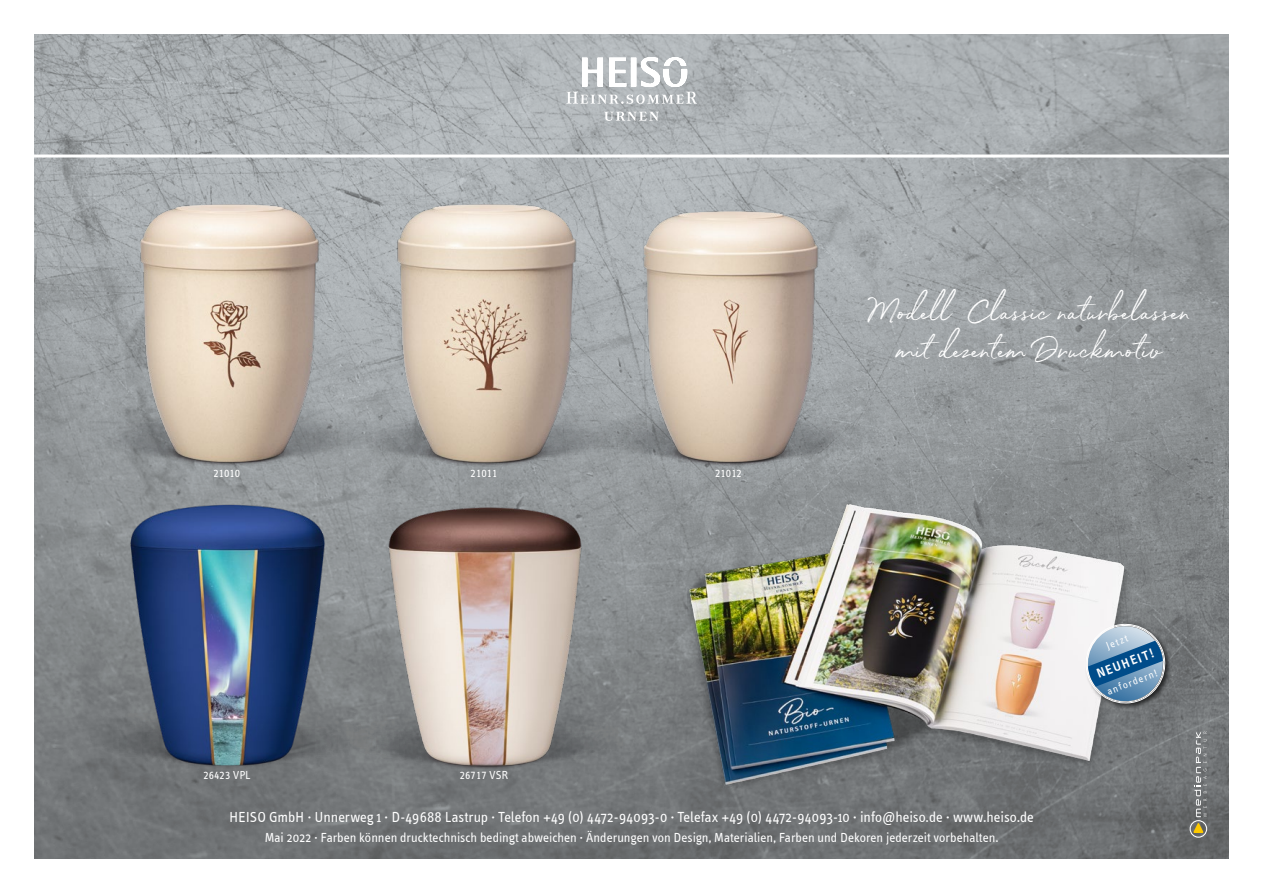
<style>
.page{position:relative;width:1263px;height:893px;background:#fff}
.page>*{position:absolute;margin:0;border:0;box-sizing:border-box;transform-origin:0 0}
.t1{font:35.85px/37.5px "White Oleander";color:#fff;text-align:center}
.t2{font:15px "Info Text";color:#fff}
.t3{font:13.5px "Info Text";letter-spacing:.005em;color:#fff}
.t4{font:600 13.5px "Info Text";color:#fff}
.t5{font:12px "Info Text Normal Caps";color:#fff}
.t6{font:10.5px "Info Text";color:#fff}
</style>
<div class="page">
<img style="left:34px;top:34px;width:1195px;height:825px">
<img style="left:297px;top:491px;width:374px;height:286px">
<img style="left:40px;top:191px;width:374px;height:283px">
<img style="left:541px;top:191px;width:375px;height:283px">
<img style="left:297px;top:191px;width:374px;height:280px">
<img style="left:40px;top:489px;width:374px;height:286px">
<svg style="left:1189px;top:731px;width:18px;height:107px;background:#848580"></svg>
<hr style="left:34px;top:155px;width:1195px;height:3px;background:#fff">
<svg style="left:566px;top:57px;width:131px;height:64px"></svg>
<img style="left:688px;top:502px;width:470px;height:296px">
<div style="left:1084px;top:623px;width:88px;height:87px;background:#000;opacity:.75"></div>
<svg style="left:1081px;top:619px;width:89px;height:89px"></svg>
<p class="t5" style="left:213px;top:466px;width:28px">21010</p>
<p class="t5" style="left:471px;top:466px;width:28px">21011</p>
<p class="t5" style="left:715px;top:466px;width:28px">21012</p>
<p class="t5" style="left:203px;top:768px;width:48px">26423 VPL</p>
<p class="t5" style="left:460px;top:768px;width:50px">26717 VSR</p>
<h1 class="t1" style="left:867px;top:288px;width:324px">Modell Classic naturbelassen mit dezentem Druckmotiv</h1>
<p class="t6" style="left:1104px;top:640px;width:24px;rotate:-21deg">Jetzt</p>
<p class="t6" style="left:1105px;top:686px;width:55px;rotate:-21deg">anfordern!</p>
<p class="t4" style="left:1094px;top:667px;width:62px;rotate:-21deg">NEUHEIT!</p>
<p class="t2" style="left:229px;top:808px;width:806px">HEISO GmbH · Unnerweg 1 · D-49688 Lastrup · Telefon +49 (0) 4472-94093-0 · Telefax +49 (0) 4472-94093-10 · info@heiso.de · www.heiso.de</p>
<p class="t3" style="left:265px;top:830px;width:735px">Mai 2022 · Farben können drucktechnisch bedingt abweichen · Änderungen von Design, Materialien, Farben und Dekoren jederzeit vorbehalten.</p>
</div>
